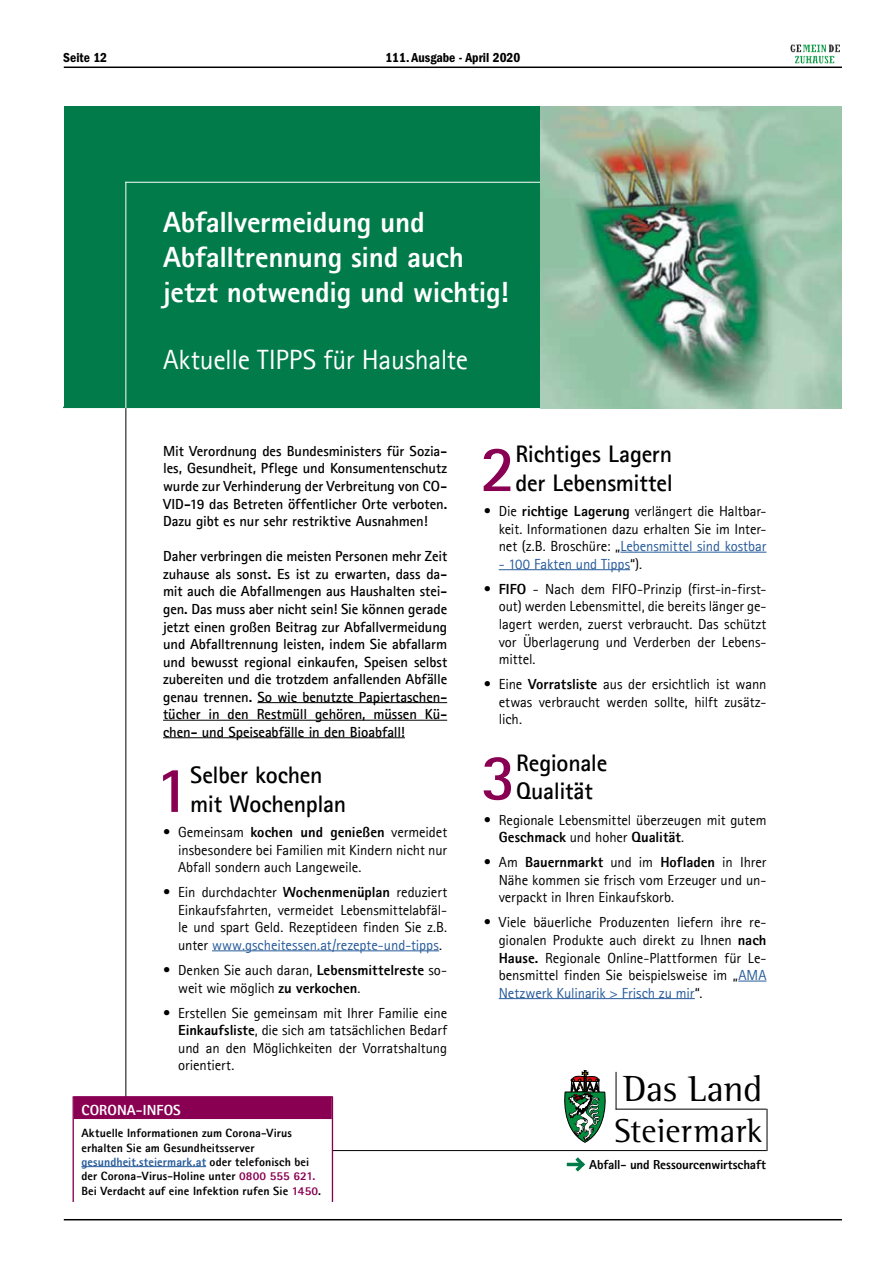
<style>
.page{position:relative;width:893px;height:1263px;background:#fff}
.page>*{position:absolute;margin:0;border:0;box-sizing:border-box;transform-origin:0 0}
.t1{font:700 65.55px "Agfa Rotis Sans Serif";color:#890053}
.t2{font:37.2px "Rotis Semi Serif";letter-spacing:-.005em;color:#000}
.t3{font:33.9px "Rotis Semi Serif";letter-spacing:.005em;color:#000}
.t4{font:800 29.25px/35.1px "Agfa Rotis Sans Serif";letter-spacing:-.01em;color:#fff}
.t5{font:27.9px "Agfa Rotis Sans Serif";letter-spacing:-.01em;color:#fff}
.t6{font:700 24px/28.8px "Agfa Rotis Sans Serif";letter-spacing:-.015em;color:#000}
.t7{font:14.7px/17.5px "Agfa Rotis Sans Serif";letter-spacing:-.005em;color:#000;text-align:justify}
.t8{font:700 14.7px/17.5px "Agfa Rotis Sans Serif";letter-spacing:-.005em;color:#000;text-align:justify}
.t9{font:14.7px "Agfa Rotis Sans Serif";color:#275b9b}
.t10{font:800 14.7px "Agfa Rotis Sans Serif";letter-spacing:.005em;color:#fff}
.t11{font:13.5px "ITC Franklin Gothic Std Dm Cd";color:#000}
.t12{font:800 13.05px "Agfa Rotis Sans Serif";letter-spacing:-.01em;color:#000}
.t13{font:800 12px/14.4px "Agfa Rotis Sans Serif";letter-spacing:.005em;color:#000}
.s1{font-weight:800}
.s2{color:#275b9b}
.s3{color:#890053}
.s4{color:#000}
</style>
<div class="page">
<hr style="left:64px;top:67px;width:778px;height:1px;background:#000">
<hr style="left:64px;top:1219px;width:778px;height:1px;background:#000">
<img style="left:790px;top:44px;width:50px;height:19px">
<div style="left:64px;top:106px;width:476px;height:302px;background:#007b49"></div>
<hr style="left:125px;top:408px;width:1px;height:743px;background:#000">
<hr style="left:125px;top:182px;width:1px;height:226px;background:#fff">
<hr style="left:125px;top:182px;width:415px;height:1px;background:#fff">
<hr style="left:125px;top:1150px;width:641px;height:1px;background:#000">
<hr style="left:766px;top:1109px;width:1px;height:42px;background:#000">
<img style="left:540px;top:106px;width:301px;height:302px">
<hr style="left:616px;top:1109px;width:150px;height:1px;background:#000">
<hr style="left:615px;top:1072px;width:1px;height:37px;background:#000">
<svg style="left:564px;top:1070px;width:42px;height:73px"></svg>
<hr style="left:567px;top:1163px;width:15px;height:3px;background:#007b49">
<svg style="left:572px;top:1157px;width:13px;height:15px"></svg>
<hr style="left:620px;top:552px;width:146px;height:1px;background:#275b9b">
<hr style="left:499px;top:569px;width:131px;height:1px;background:#275b9b">
<svg style="left:738px;top:981px;width:28px;height:1px"></svg>
<hr style="left:499px;top:998px;width:196px;height:1px;background:#275b9b">
<hr style="left:257px;top:702px;width:190px;height:1px;background:#000">
<hr style="left:163px;top:720px;width:284px;height:1px;background:#000">
<hr style="left:163px;top:737px;width:242px;height:1px;background:#000">
<hr style="left:212px;top:950px;width:227px;height:1px;background:#275b9b">
<svg style="left:73px;top:1096px;width:260px;height:105px"></svg>
<p class="t11" style="left:63px;top:50px;width:45px">Seite 12</p>
<p class="t11" style="left:385px;top:50px;width:136px">111. Ausgabe - April 2020</p>
<h3 class="t4" style="left:163px;top:204px;width:347px">Abfallvermeidung und<br>Abfalltrennung sind auch jetzt notwendig und wichtig!</h3>
<h3 class="t5" style="left:163px;top:343px;width:307px">Aktuelle TIPPS für Haushalte</h3>
<p class="t8" style="left:163px;top:442px;width:286px">Mit Verordnung des Bundesministers für Sozia&shy;les, Gesundheit, Pflege und Konsumentenschutz wurde zur Verhinderung der Verbreitung von CO-VID-19 das Betreten öffentlicher Orte verboten.<br>Dazu gibt es nur sehr restriktive Ausnahmen!</p>
<p class="t8" style="left:163px;top:547px;width:286px">Daher verbringen die meisten Personen mehr Zeit zuhause als sonst. Es ist zu erwarten, dass da&shy;mit auch die Abfallmengen aus Haushalten stei&shy;gen. Das muss aber nicht sein! Sie können gerade jetzt einen großen Beitrag zur Abfallvermeidung und Abfalltrennung leisten, indem Sie abfallarm und bewusst regional einkaufen, Speisen selbst zubereiten und die trotzdem anfallenden Abfälle genau trennen. So wie benutzte Papiertaschen&shy;tücher in den Restmüll gehören, müssen Kü&shy;chen- und Speiseabfälle in den Bioabfall!</p>
<h1 class="t1" style="left:155px;top:748px;width:37px">1</h1>
<h3 class="t6" style="left:190px;top:760px;width:158px">Selber kochen mit Wochenplan</h3>
<p class="t7" style="left:178px;top:823px;width:271px;text-indent:-15px">• Gemeinsam <span class="s1">kochen und genießen</span> vermeidet insbesondere bei Familien mit Kindern nicht nur Abfall sondern auch Langeweile.</p>
<p class="t7" style="left:178px;top:883px;width:271px;text-indent:-15px">• Ein durchdachter <span class="s1">Wochenmenüplan</span> reduziert Einkaufsfahrten, vermeidet Lebensmittelabfäl&shy;le und spart Geld. Rezeptideen finden Sie z.B. unter <span class="s2">www.gscheitessen.at/rezepte-und-tipps</span>.</p>
<p class="t7" style="left:178px;top:961px;width:271px;text-indent:-15px">• Denken Sie auch daran, <span class="s1">Lebensmittelreste</span> so&shy;weit wie möglich <span class="s1">zu verkochen</span>.</p>
<p class="t7" style="left:178px;top:1004px;width:271px;text-indent:-15px">• Erstellen Sie gemeinsam mit Ihrer Familie eine <span class="s1">Einkaufsliste</span>, die sich am tatsächlichen Bedarf und an den Möglichkeiten der Vorratshaltung orientiert.</p>
<p class="t10" style="left:81px;top:1101px;width:101px">CORONA-INFOS</p>
<p class="t13" style="left:81px;top:1126px;width:241px">Aktuelle Informationen zum Corona-Virus erhalten Sie am Gesundheitsserver <span class="s2">gesundheit.steiermark.at</span> oder telefonisch bei der Corona-Virus-Holine unter <span class="s3">0800 555 621.<br></span>Bei Verdacht auf eine Infektion rufen Sie <span class="s3">1450</span>.</p>
<h1 class="t1" style="left:480px;top:427px;width:37px">2</h1>
<h3 class="t6" style="left:515px;top:439px;width:159px">Richtiges Lagern der Lebensmittel</h3>
<p class="t7" style="left:499px;top:502px;width:269px;text-indent:-15px">• Die <span class="s1">richtige Lagerung</span> verlängert die Haltbar&shy;keit. Informationen dazu erhalten Sie im Inter&shy;net (z.B. Broschüre: „<span class="s2">Lebensmittel sind kostbar</span></p>
<p class="t9" style="left:499px;top:555px;width:145px">- 100 Fakten und Tipps<span class="s4">“).</span></p>
<p class="t7" style="left:499px;top:580px;width:269px;text-indent:-15px">• <span class="s1">FIFO</span> - Nach dem FIFO-Prinzip (first-in-first&shy;out) werden Lebensmittel, die bereits länger ge&shy;lagert werden, zuerst verbraucht. Das schützt vor Überlagerung und Verderben der Lebens&shy;mittel.</p>
<p class="t7" style="left:499px;top:675px;width:269px;text-indent:-15px">• Eine <span class="s1">Vorratsliste</span> aus der ersichtlich ist wann etwas verbraucht werden sollte, hilft zusätz&shy;lich.</p>
<h1 class="t1" style="left:481px;top:736px;width:37px">3</h1>
<h3 class="t6" style="left:516px;top:748px;width:93px">Regionale<br>Qualität</h3>
<p class="t7" style="left:499px;top:811px;width:269px;text-indent:-15px">• Regionale Lebensmittel überzeugen mit gutem<br><span class="s1">Geschmack</span> und hoher <span class="s1">Qualität</span>.</p>
<p class="t7" style="left:499px;top:853px;width:269px;text-indent:-15px">• Am <span class="s1">Bauernmarkt</span> und im <span class="s1">Hofladen</span> in Ihrer Nähe kommen sie frisch vom Erzeuger und un&shy;verpackt in Ihren Einkaufskorb.</p>
<p class="t7" style="left:499px;top:914px;width:269px;text-indent:-15px">• Viele bäuerliche Produzenten liefern ihre re&shy;gionalen Produkte auch direkt zu Ihnen <span class="s1">nach Hause.</span> Regionale Online-Plattformen für Le&shy;bensmittel finden Sie beispielsweise im „<span class="s2">AMA Netzwerk Kulinarik &gt; Frisch zu mir</span>“.</p>
<h2 class="t2" style="left:623px;top:1066px;width:141px">Das Land</h2>
<h3 class="t3" style="left:614px;top:1111px;width:150px">Steiermark</h3>
<p class="t12" style="left:589px;top:1156px;width:178px">Abfall- und Ressourcenwirtschaft</p>
</div>
